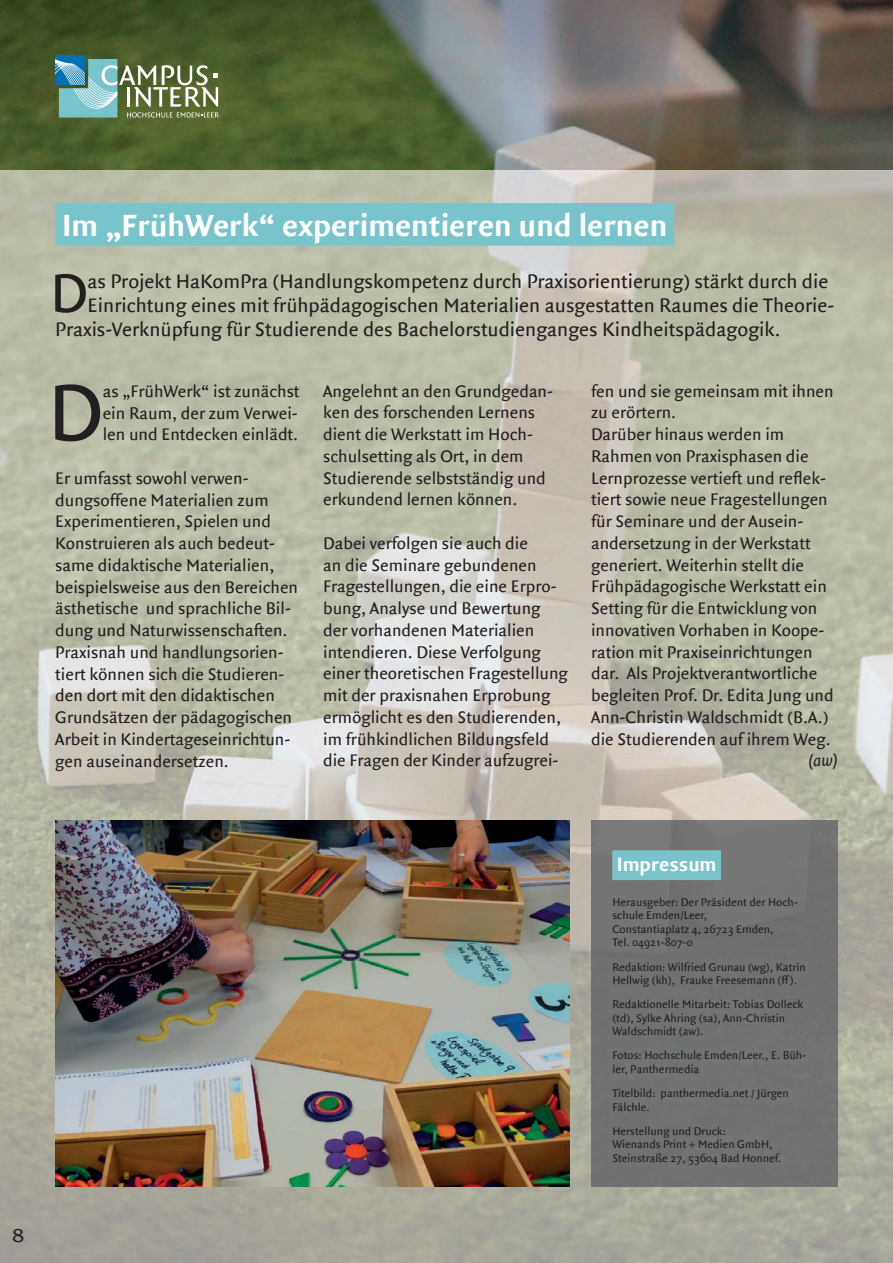
<style>
.page{position:relative;width:893px;height:1263px;background:#fff}
.page>*{position:absolute;margin:0;border:0;box-sizing:border-box;transform-origin:0 0}
.t1{font:85.8px "Quadraat Sans";color:#231f20}
.t2{font:58.35px "Quadraat Sans";color:#231f20}
.t3{font:700 33px "Quadraat Sans";color:#fff}
.t4{font:21px "Quadraat Sans";color:#231f20}
.t5{font:700 21px "Quadraat Sans";color:#fff}
.t6{font:19.5px "Friz Quadrata";color:#231f20}
.t7{font:18px/21.8px "Quadraat Sans";color:#231f20}
.t8{font:italic 18px "Quadraat Sans";color:#231f20}
.t9{font:12px/13.5px "Quadraat Sans";color:#231f20}
</style>
<div class="page">
<img style="left:0;top:0;width:893px;height:170px">
<div style="left:55px;top:55px;width:30px;height:30px;background:#0071b4"></div>
<svg style="left:55px;top:56px;width:164px;height:62px;background:#799881"></svg>
<img style="left:0;top:170px;width:788px;height:624px">
<img style="left:788px;top:170px;width:105px;height:1093px">
<img style="left:0;top:794px;width:630px;height:469px">
<img style="left:630px;top:794px;width:158px;height:27px">
<div style="left:55px;top:203px;width:619px;height:43px;background:#79c4cb"></div>
<img style="left:55px;top:821px;width:515px;height:365px">
<div style="left:591px;top:821px;width:247px;height:365px;background:#717272"></div>
<div style="left:612px;top:850px;width:109px;height:30px;background:#79c4cb"></div>
<h3 class="t3" style="left:62px;top:207px;width:607px">Im „FrühWerk“ experimentieren und lernen</h3>
<h2 class="t2" style="left:50px;top:260px;width:39px">D</h2>
<p class="t4" style="left:88px;top:269px;width:742px">as Projekt HaKomPra (Handlungskompetenz durch Praxisorientierung) stärkt durch die</p>
<p class="t4" style="left:88px;top:293px;width:748px">Einrichtung eines mit frühpädagogischen Materialien ausgestatten Raumes die Theorie-</p>
<p class="t4" style="left:55px;top:317px;width:727px">Praxis-Verknüpfung für Studierende des Bachelorstudienganges Kindheitspädagogik.</p>
<h1 class="t1" style="left:48px;top:363px;width:57px">D</h1>
<p class="t7" style="left:103px;top:381px;width:198px;text-align:justify">as „FrühWerk“ ist zunächst ein Raum, der zum Verwei&shy;len und Entdecken einlädt.</p>
<p class="t7" style="left:55px;top:468px;width:244px">Er umfasst sowohl verwen&shy;dungsoffene Materialien zum<br>Experimentieren, Spielen und<br>Konstruieren als auch bedeut&shy;same didaktische Materialien, beispielsweise aus den Bereichen ästhetische und sprachliche Bil&shy;dung und Naturwissenschaften.<br>Praxisnah und handlungsorien&shy;tiert können sich die Studieren&shy;den dort mit den didaktischen<br>Grundsätzen der pädagogischen<br>Arbeit in Kindertageseinrichtun&shy;gen auseinandersetzen.</p>
<p class="t7" style="left:323px;top:380px;width:231px">Angelehnt an den Grundgedan&shy;ken des forschenden Lernens dient die Werkstatt im Hoch&shy;schulsetting als Ort, in dem<br>Studierende selbstständig und erkundend lernen können.</p>
<p class="t7" style="left:323px;top:533px;width:246px">Dabei verfolgen sie auch die<br>an die Seminare gebundenen<br>Fragestellungen, die eine Erpro&shy;bung, Analyse und Bewertung der vorhandenen Materialien intendieren. Diese Verfolgung einer theoretischen Fragestellung mit der praxisnahen Erprobung ermöglicht es den Studierenden, im frühkindlichen Bildungsfeld die Fragen der Kinder aufzugrei-</p>
<p class="t7" style="left:591px;top:380px;width:244px">fen und sie gemeinsam mit ihnen zu erörtern.<br>Darüber hinaus werden im<br>Rahmen von Praxisphasen die<br>Lernprozesse vertieft und reflek&shy;tiert sowie neue Fragestellungen für Seminare und der Ausein&shy;andersetzung in der Werkstatt generiert. Weiterhin stellt die<br>Frühpädagogische Werkstatt ein<br>Setting für die Entwicklung von innovativen Vorhaben in Koope&shy;ration mit Praxiseinrichtungen dar. Als Projektverantwortliche begleiten Prof. Dr. Edita Jung und<br>Ann-Christin Waldschmidt (B.A.) die Studierenden auf ihrem Weg.</p>
<p class="t8" style="left:808px;top:751px;width:31px">(aw)</p>
<p class="t6" style="left:13px;top:1224px;width:12px">8</p>
<p class="t5" style="left:617px;top:852px;width:101px">Impressum</p>
<p class="t9" style="left:612px;top:896px;width:187px">Herausgeber: Der Präsident der Hoch&shy;schule Emden/Leer,<br>Constantiaplatz 4, 26723 Emden,<br>Tel. 04921-807-0</p>
<p class="t9" style="left:612px;top:960px;width:195px">Redaktion: Wilfried Grunau (wg), Katrin<br>Hellwig (kh), Frauke Freesemann (ff ).</p>
<p class="t9" style="left:612px;top:998px;width:193px">Redaktionelle Mitarbeit: Tobias Dolleck (td), Sylke Ahring (sa), Ann-Christin<br>Waldschmidt (aw).</p>
<p class="t9" style="left:612px;top:1049px;width:195px">Fotos: Hochschule Emden/Leer., E. Büh&shy;ler, Panthermedia</p>
<p class="t9" style="left:612px;top:1087px;width:178px">Titelbild: panthermedia.net / Jürgen<br>Fälchle.</p>
<p class="t9" style="left:612px;top:1124px;width:171px">Herstellung und Druck:<br>Wienands Print + Medien GmbH,<br>Steinstraße 27, 53604 Bad Honnef.</p>
</div>
